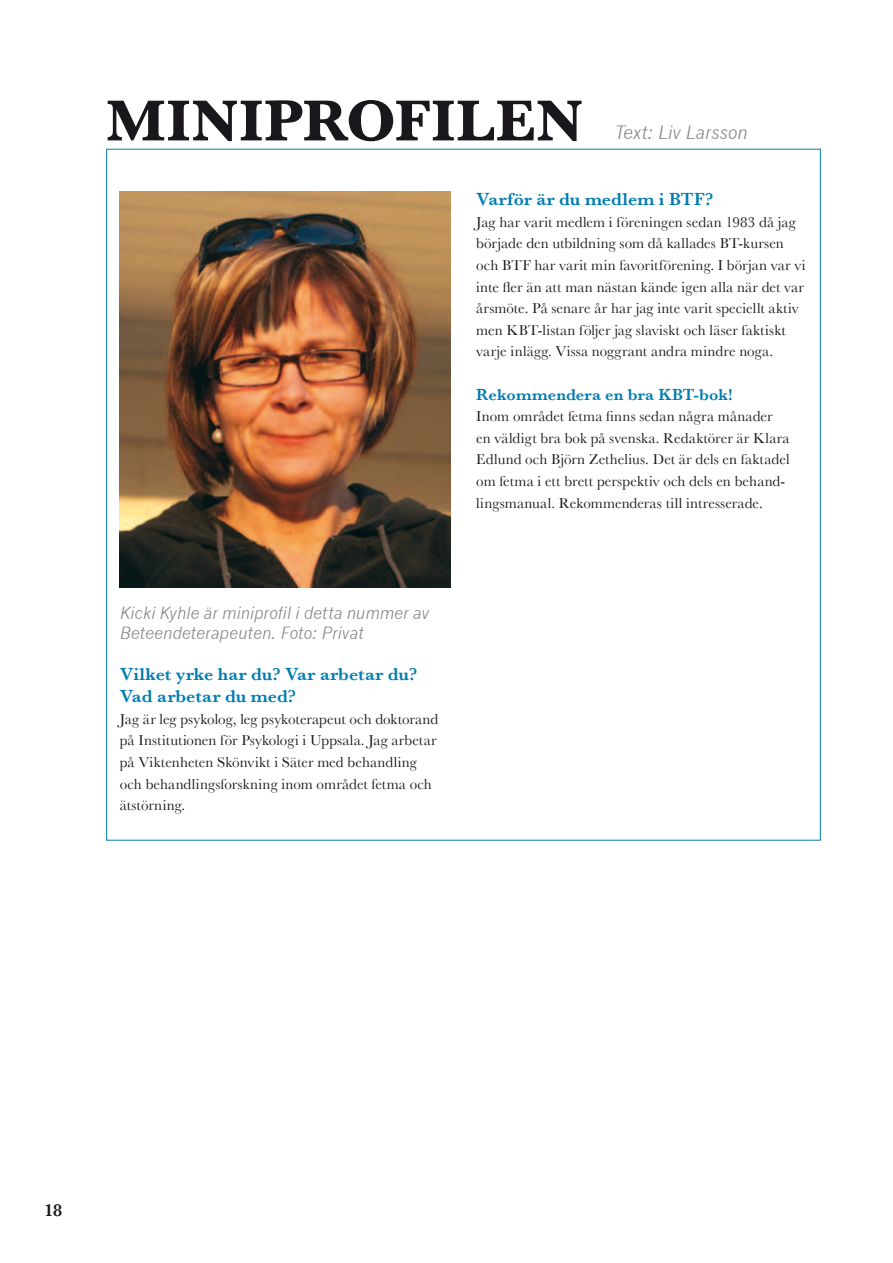
<style>
.page{position:relative;width:893px;height:1263px;background:#fff}
.page>*{position:absolute;margin:0;border:0;box-sizing:border-box;transform-origin:0 0}
.t1{font:700 60px "Baskerville";letter-spacing:.01em;color:#1a171c}
.t2{font:600 18px/21.6px "Baskerville";letter-spacing:.005em;color:#007cb0}
.t3{font:italic 18px "News Gothic";letter-spacing:-.005em;color:#87888a}
.t4{font:600 18px "Baskerville";color:#1a171c}
.t5{font:italic 16.5px/19.8px "News Gothic";color:#87888a}
.t6{font:600 16.5px "Baskerville";letter-spacing:.01em;color:#007cb0}
.t7{font:15px/21.6px "Baskerville";letter-spacing:.01em;color:#1a171c}
</style>
<div class="page">
<img style="left:119px;top:191px;width:332px;height:396px">
<h1 class="t1" style="left:106px;top:86px;width:478px">MINIPROFILEN</h1>
<p class="t3" style="left:614px;top:121px;width:135px">Text: Liv Larsson</p>
<p class="t2" style="left:476px;top:188px;width:238px">Varför är du medlem i BTF?</p>
<p class="t7" style="left:476px;top:211px;width:331px">Jag har varit medlem i föreningen sedan 1983 då jag började den utbildning som då kallades BT-kursen och BTF har varit min favoritförening. I början var vi inte fler än att man nästan kände igen alla när det var årsmöte. På senare år har jag inte varit speciellt aktiv men KBT-listan följer jag slaviskt och läser faktiskt varje inlägg. Vissa noggrant andra mindre noga.</p>
<p class="t6" style="left:476px;top:385px;width:258px">Rekommendera en bra KBT-bok!</p>
<p class="t7" style="left:476px;top:405px;width:315px">Inom området fetma finns sedan några månader en väldigt bra bok på svenska. Redaktörer är Klara Edlund och Björn Zethelius. Det är dels en faktadel om fetma i ett brett perspektiv och dels en behand&shy;lingsmanual. Rekommenderas till intresserade.</p>
<p class="t5" style="left:120px;top:603px;width:311px">Kicki Kyhle är miniprofil i detta nummer av<br>Beteendeterapeuten. Foto: Privat</p>
<p class="t2" style="left:120px;top:664px;width:299px">Vilket yrke har du? Var arbetar du?<br>Vad arbetar du med?</p>
<p class="t7" style="left:120px;top:708px;width:320px">Jag är leg psykolog, leg psykoterapeut och doktorand på Institutionen för Psykologi i Uppsala. Jag arbetar på Viktenheten Skönvikt i Säter med behandling och behandlingsforskning inom området fetma och ätstörning.</p>
<p class="t4" style="left:45px;top:1200px;width:19px">18</p>
</div>
